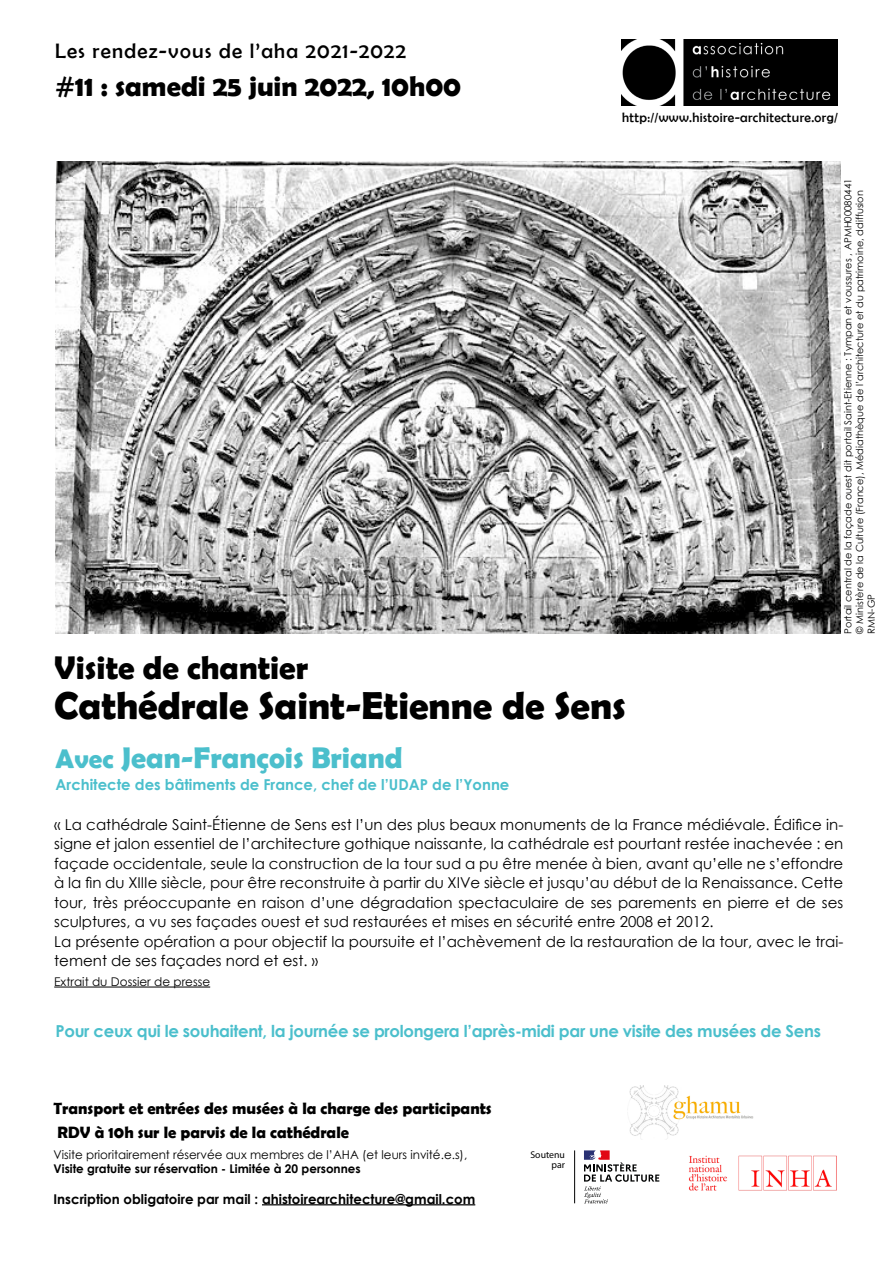
<style>
.page{position:relative;width:893px;height:1263px;background:#fff}
.page>*{position:absolute;margin:0;border:0;box-sizing:border-box;transform-origin:0 0}
.t1{font:700 39px "Berlin Sans FB Demi";color:#000}
.t2{font:700 33px "Berlin Sans FB Demi";color:#000}
.t3{font:700 30px "Berlin Sans FB Demi";color:#4bbfcc}
.t4{font:700 28.5px "Berlin Sans FB Demi";color:#000}
.t5{font:21px "Berlin Sans FB";letter-spacing:.06em;color:#000}
.t6{font:700 16.5px "Century Gothic";letter-spacing:-.02em;color:#4bbfcc}
.t7{font:700 16.5px/24px "Berlin Sans FB Demi";color:#000}
.t8{font:15px/19.5px "Century Gothic";color:#000}
.t9{font:700 15px "Century Gothic";color:#4bbfcc}
.t10{font:700 13.5px "Century Gothic";color:#000}
.t11{font:13.5px "Berlin Sans FB";letter-spacing:.025em;color:#000}
.t12{font:12px "Century Gothic";color:#000}
.t13{font:700 12px "Century Gothic";color:#000}
.t14{font:9.75px/11.7px "Century Gothic";color:#000}
.t15{font:9.75px/10.4px "Myriad Pro";color:#000;text-align:right}
.s1{font-size:27px}
</style>
<div class="page">
<img style="left:621px;top:39px;width:217px;height:67px">
<hr style="left:54px;top:987px;width:156px;height:1px;background:#000">
<hr style="left:262px;top:1204px;width:213px;height:1px;background:#000">
<img style="left:689px;top:1155px;width:148px;height:36px">
<svg style="left:584px;top:1150px;width:75px;height:53px"></svg>
<hr style="left:574px;top:1150px;width:1px;height:53px;background:#000">
<img style="left:55px;top:162px;width:785px;height:472px">
<img style="left:629px;top:1085px;width:125px;height:51px">
<h3 class="t5" style="left:55px;top:39px;width:352px">Les rendez-vous de l’aha 2021-2022</h3>
<h3 class="t4" style="left:55px;top:70px;width:408px">#11 : samedi 25 juin 2022, 10h00</h3>
<p class="t11" style="left:622px;top:110px;width:217px">http://www.histoire-architecture.org/</p>
<p class="t14" style="left:842px;top:634px;width:456px;rotate:-90deg">Portail central de la façade ouest dit portail Saint-Etienne : Tympan et voussures , APMH00080441 © Ministère de la Culture (France), Médiathèque de l’architecture et du patrimoine, ddiffusion<br>RMN-GP</p>
<h2 class="t2" style="left:54px;top:648px;width:256px">Visite de chantier</h2>
<h1 class="t1" style="left:54px;top:683px;width:573px">Cathédrale Saint-Etienne de Sens</h1>
<h3 class="t3" style="left:56px;top:740px;width:348px"><span class="s1">Avec</span> Jean-François Briand</h3>
<p class="t9" style="left:56px;top:773px;width:455px">Architecte des bâtiments de France, chef de l’UDAP de l’Yonne</p>
<p class="t8" style="left:54px;top:814px;width:791px">« La cathédrale Saint-Étienne de Sens est l’un des plus beaux monuments de la France médiévale. Édifice in&shy;signe et jalon essentiel de l’architecture gothique naissante, la cathédrale est pourtant restée inachevée : en façade occidentale, seule la construction de la tour sud a pu être menée à bien, avant qu’elle ne s’effondre à la fin du XIIIe siècle, pour être reconstruite à partir du XIVe siècle et jusqu’au début de la Renaissance. Cette tour, très préoccupante en raison d’une dégradation spectaculaire de ses parements en pierre et de ses sculptures, a vu ses façades ouest et sud restaurées et mises en sécurité entre 2008 et 2012.<br>La présente opération a pour objectif la poursuite et l’achèvement de la restauration de la tour, avec le trai&shy;tement de ses façades nord et est. »</p>
<p class="t12" style="left:54px;top:973px;width:157px">Extrait du Dossier de presse</p>
<p class="t6" style="left:56px;top:1018px;width:767px">Pour ceux qui le souhaitent, la journée se prolongera l’après-midi par une visite des musées de Sens</p>
<p class="t7" style="left:54px;top:1096px;width:440px">Transport et entrées des musées à la charge des participants<br>RDV à 10h sur le parvis de la cathédrale</p>
<p class="t12" style="left:54px;top:1146px;width:415px">Visite prioritairement réservée aux membres de l’AHA (et leurs invité.e.s),</p>
<p class="t13" style="left:54px;top:1159px;width:309px">Visite gratuite sur réservation - Limitée à 20 personnes</p>
<p class="t10" style="left:54px;top:1188px;width:423px">Inscription obligatoire par mail : ahistoirearchitecture@gmail.com</p>
<p class="t15" style="left:530px;top:1149px;width:36px">Soutenu par</p>
</div>
